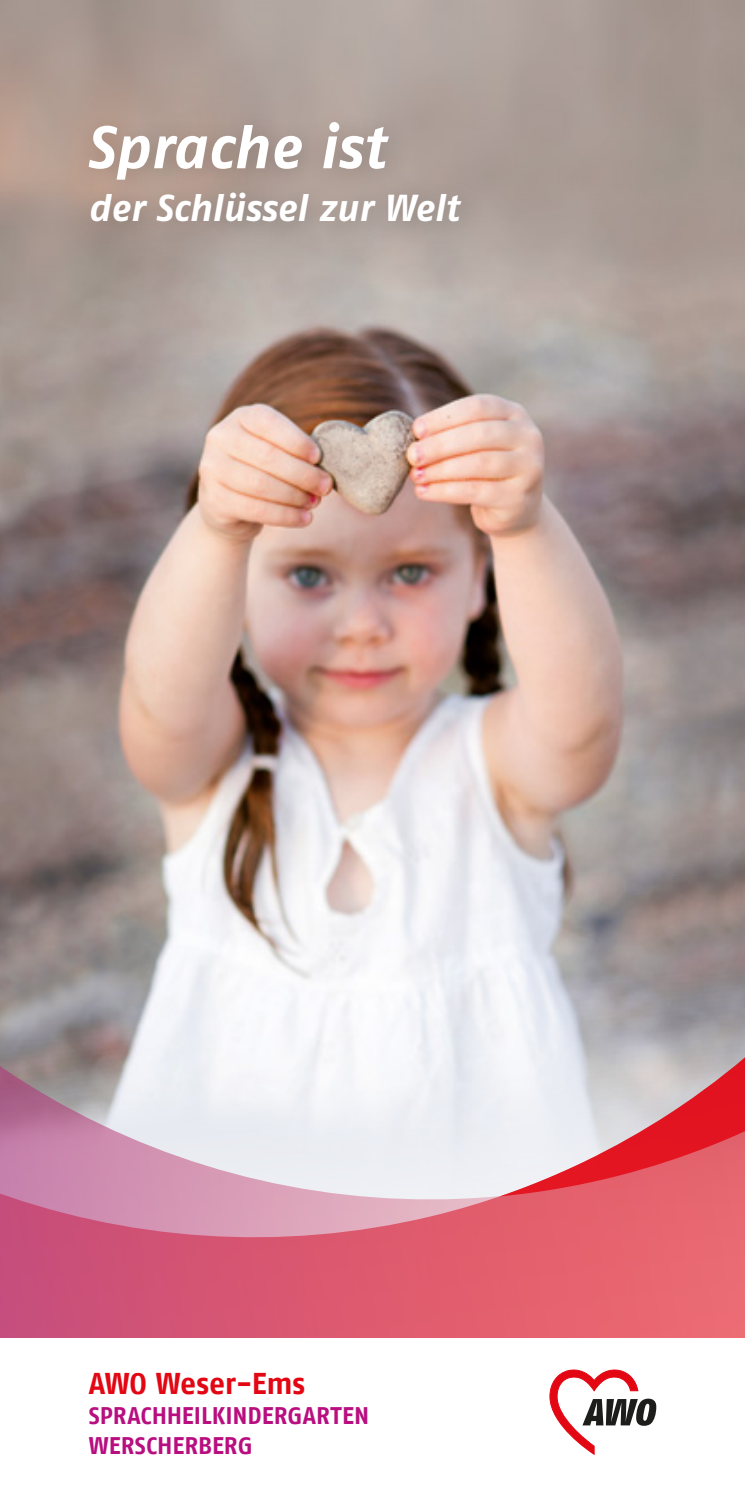
<style>
.page{position:relative;width:745px;height:1489px;background:#fff}
.page>*{position:absolute;margin:0;border:0;box-sizing:border-box;transform-origin:0 0}
.t1{font:italic 700 60px "Fago Pro";color:#fff}
.t2{font:italic 700 37.5px "Fago Pro";color:#fff}
.t3{font:700 30px "AWO Fago Office";letter-spacing:-.01em;color:#e30613}
.t4{font:700 24px/30px "AWO Fago Office";letter-spacing:.005em;color:#b80e80}
</style>
<div class="page">
<img style="left:0;top:0;width:744px;height:943px">
<svg style="left:0;top:943px;width:744px;height:394px"></svg>
<svg style="left:499px;top:1037px;width:245px;height:159px"></svg>
<div style="left:72px;top:105px;width:414px;height:144px;background:#1d1d1b;opacity:.25"></div>
<svg style="left:549px;top:1369px;width:107px;height:85px"></svg>
<h1 class="t1" style="left:86px;top:111px;width:300px">Sprache ist</h1>
<h2 class="t2" style="left:88px;top:185px;width:372px">der Schlüssel zur Welt</h2>
<p class="t3" style="left:89px;top:1365px;width:218px">AWO Weser-Ems</p>
<p class="t4" style="left:89px;top:1400px;width:282px">SPRACHHEILKINDERGARTEN<br>WERSCHERBERG</p>
</div>
